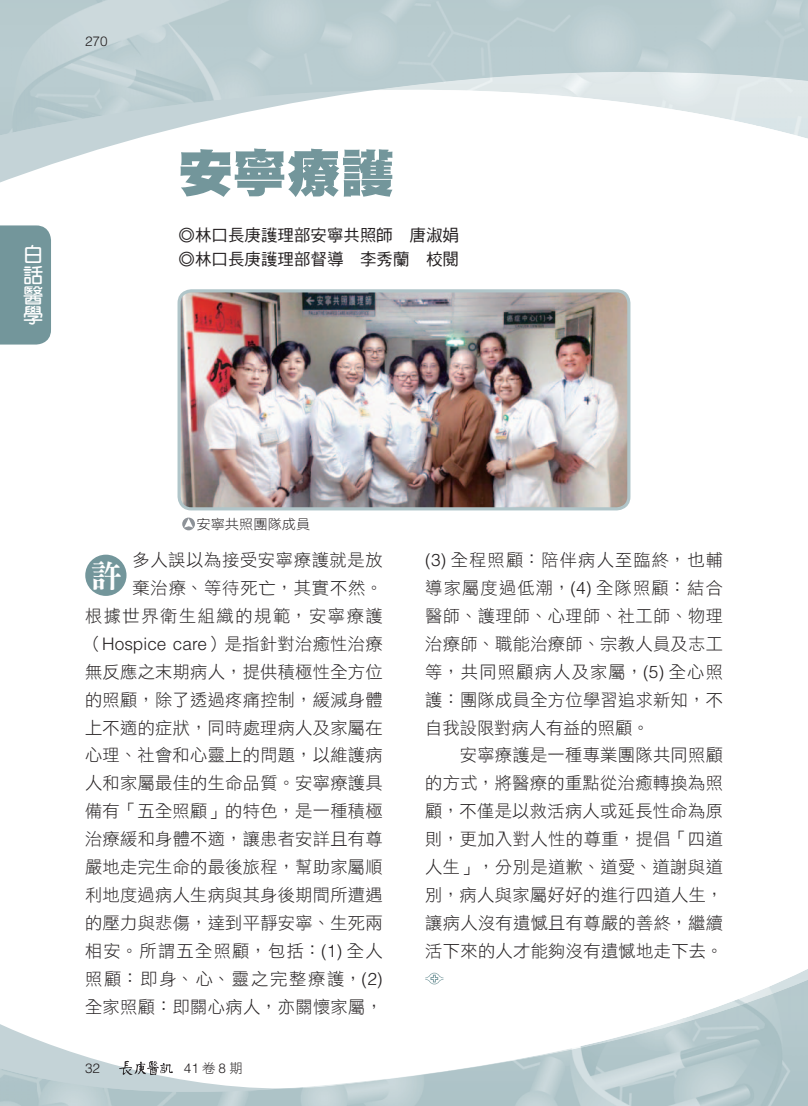
<style>
.page{position:relative;width:808px;height:1106px;background:#fff}
.page>*{position:absolute;margin:0;border:0;box-sizing:border-box;transform-origin:0 0}
.t1{font:51.3px "DF Hei Std W12 E Ten B5 H";color:#73969b;scale:1.05 1}
.t2{font:31.5px "DF Ming Std W9 E Ten B5 H";color:#fff}
.t3{font:20.25px/20.2px "AR Yuan B5 Bold E Ten B5 V";color:#fff;text-align:justify}
.t4{font:17.25px/27.9px "DF Hei Std W3 E Ten B5 H";letter-spacing:.02em;color:#231f20;text-align:justify}
.t5{font:16.5px/24px "DF Hei Std W5 E Ten B5 H";color:#231f20}
.t6{font:300 13.5px "Helvetica LT Std";color:#231f20}
.t7{font:13.5px "DF Hei Std W3 E Ten B5 H";color:#231f20;scale:1.05 1}
.s1{font-family:"Helvetica LT Std";font-weight:300}
.s2{font-family:"DF Hei Std W3 E Ten B5 H";font-weight:400}
</style>
<div class="page">
<svg style="left:0;top:0;width:808px;height:183px"></svg>
<svg style="left:0;top:979px;width:808px;height:126px"></svg>
<img style="left:757px;top:88px;width:51px;height:51px">
<img style="left:371px;top:70px;width:386px;height:57px">
<img style="left:0;top:72px;width:398px;height:65px">
<img style="left:397px;top:72px;width:411px;height:16px">
<img style="left:787px;top:969px;width:21px;height:10px">
<img style="left:448px;top:1018px;width:206px;height:11px">
<img style="left:283px;top:1068px;width:114px;height:8px">
<img style="left:654px;top:979px;width:154px;height:112px">
<img style="left:397px;top:1029px;width:257px;height:62px">
<img style="left:0;top:1067px;width:38px;height:24px">
<img style="left:38px;top:1076px;width:360px;height:15px">
<div style="left:0;top:225px;width:51px;height:119px;background:#73969b"></div>
<svg style="left:425px;top:972px;width:18px;height:12px"></svg>
<div style="left:85px;top:554px;width:41px;height:42px;background:#73969b;border-radius:50%"></div>
<svg style="left:182px;top:517px;width:13px;height:13px"></svg>
<svg style="left:184px;top:518px;width:9px;height:9px"></svg>
<img style="left:179px;top:291px;width:450px;height:218px;border-radius:12px">
<div style="left:177px;top:289px;width:453px;height:221px;border:3px solid #b0c5c9;border-radius:12px"></div>
<svg style="left:119px;top:1060px;width:54px;height:15px"></svg>
<p class="t6" style="left:85px;top:37px;width:24px">270</p>
<p class="t3" style="left:23px;top:247px;width:21px">白話醫學</p>
<h1 class="t1" style="left:179px;top:153px;width:207px">安寧療護</h1>
<p class="t5" style="left:179px;top:225px;width:282px">◎林口長庚護理部安寧共照師　唐淑娟◎林口長庚護理部督導　李秀蘭　校閱</p>
<p class="t7" style="left:196px;top:518px;width:110px">安寧共照團隊成員</p>
<p class="t4" style="left:85px;top:548px;width:299px;text-align:right">多人誤以為接受安寧療護就是放<br>棄治療、等待死亡，其實不然。<br>根據世界衛生組織的規範，安寧療護（<span class="s1">Hospice care</span>）是指針對治癒性治療無反應之末期病人，提供積極性全方位的照顧，除了透過疼痛控制，緩減身體上不適的症狀，同時處理病人及家屬在心理、社會和心靈上的問題，以維護病人和家屬最佳的生命品質。安寧療護具備有「五全照顧」的特色，是一種積極治療緩和身體不適，讓患者安詳且有尊嚴地走完生命的最後旅程，幫助家屬順利地度過病人生病與其身後期間所遭遇的壓力與悲傷，達到平靜安寧、生死兩相安。所謂五全照顧，包括：<span class="s1">(1)</span> 全人照顧：即身、心、靈之完整療護，<span class="s1">(2)</span>全家照顧：即關心病人，亦關懷家屬，</p>
<p class="t4" style="left:425px;top:548px;width:299px"><span class="s1">(3)</span> 全程照顧：陪伴病人至臨終，也輔導家屬度過低潮，<span class="s1">(4)</span> 全隊照顧：結合醫師、護理師、心理師、社工師、物理治療師、職能治療師、宗教人員及志工等，共同照顧病人及家屬，<span class="s1">(5)</span> 全心照護：團隊成員全方位學習追求新知，不自我設限對病人有益的照顧。</p>
<h2 class="t2" style="left:91px;top:563px;width:33px">許</h2>
<p class="t4" style="left:425px;top:743px;width:299px;text-indent:34px">安寧療護是一種專業團隊共同照顧的方式，將醫療的重點從治癒轉換為照顧，不僅是以救活病人或延長性命為原則，更加入對人性的尊重，提倡「四道人生」，分別是道歉、道愛、道謝與道別，病人與家屬好好的進行四道人生，讓病人沒有遺憾且有尊嚴的善終，繼續活下來的人才能夠沒有遺憾地走下去。</p>
<p class="t6" style="left:85px;top:1063px;width:17px">32</p>
<p class="t6" style="left:184px;top:1063px;width:60px">41<span class="s2">卷</span>8<span class="s2">期</span></p>
</div>
